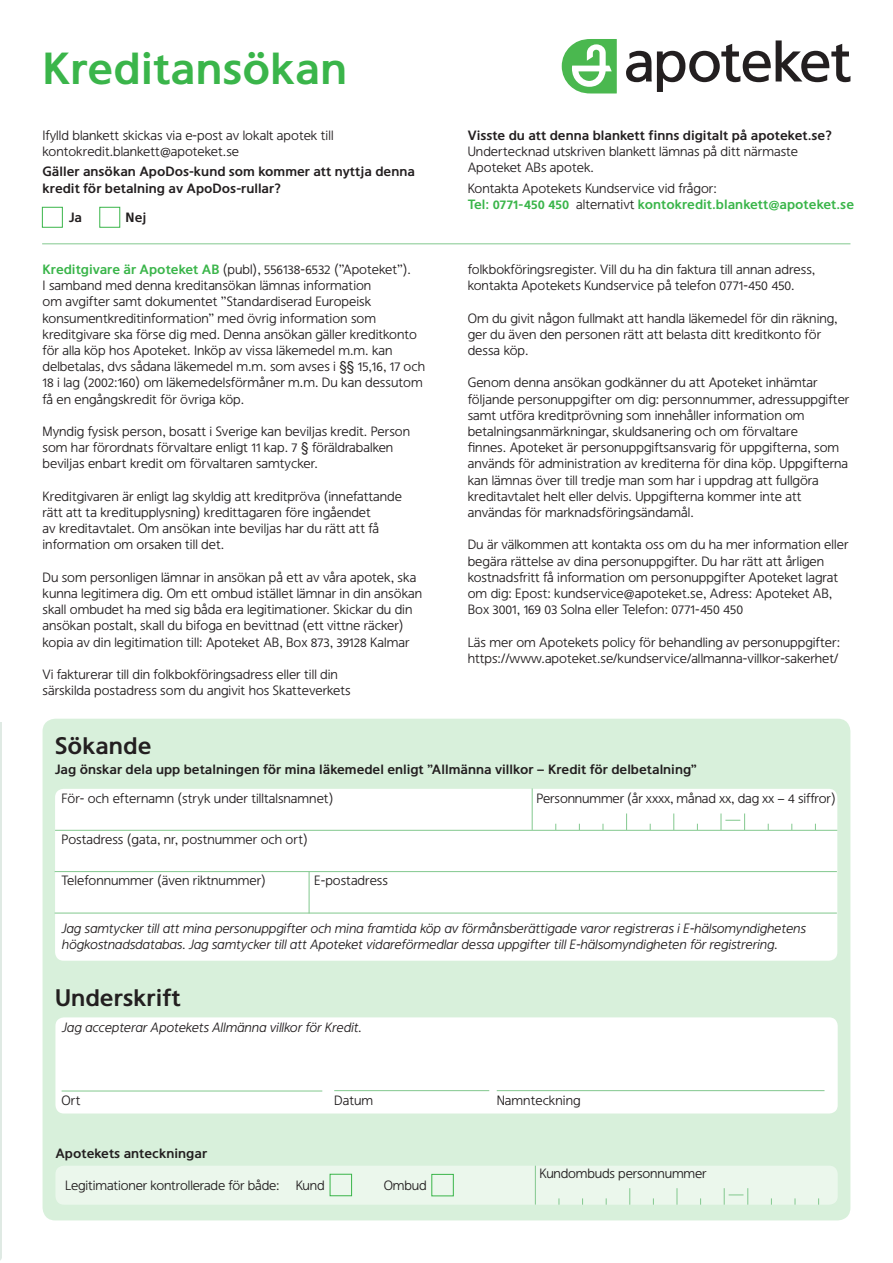
<style>
.page{position:relative;width:893px;height:1263px;background:#fff}
.page>*{position:absolute;margin:0;border:0;box-sizing:border-box;transform-origin:0 0}
.t1{font:700 45px "Apoteket Sans";color:#3ab54a}
.t2{font:700 24px "Apoteket Sans";color:#231f20}
.t3{font:13.5px/16.2px "Apoteket Sans";color:#231f20}
.t4{font:italic 13.5px/16.2px "Apoteket Sans";color:#231f20}
.t5{font:700 13.5px/16.2px "Apoteket Sans";color:#231f20}
.s1{font-weight:700;color:#3ab54a}
.s2{font-family:"Arial"}
</style>
<div class="page">
<div style="left:43px;top:719px;width:807px;height:501px;background:#d8f0db;border-radius:13px"></div>
<svg style="left:562px;top:39px;width:55px;height:54px"></svg>
<svg style="left:626px;top:40px;width:224px;height:52px"></svg>
<svg style="left:0;top:723px;width:2px;height:538px"></svg>
<div style="left:55px;top:789px;width:782px;height:172px;background:#fff;border-radius:9px"></div>
<div style="left:55px;top:1017px;width:783px;height:96px;background:#fff;border-radius:9px"></div>
<div style="left:55px;top:1166px;width:783px;height:39px;background:#ebf7ec;border-radius:9px"></div>
<div style="left:42px;top:207px;width:21px;height:21px;border:1px solid #3ab54a"></div>
<div style="left:99px;top:207px;width:21px;height:21px;border:1px solid #3ab54a"></div>
<hr style="left:42px;top:243px;width:808px;height:1px;background:#82c88e">
<hr style="left:55px;top:830px;width:782px;height:1px;background:#82c88e">
<hr style="left:55px;top:871px;width:782px;height:1px;background:#82c88e">
<hr style="left:55px;top:913px;width:782px;height:1px;background:#82c88e">
<hr style="left:62px;top:1091px;width:260px;height:1px;background:#82c88e">
<hr style="left:334px;top:1090px;width:155px;height:1px;background:#82c88e">
<hr style="left:497px;top:1090px;width:327px;height:1px;background:#82c88e">
<hr style="left:532px;top:788px;width:1px;height:42px;background:#82c88e">
<hr style="left:535px;top:1166px;width:1px;height:38px;background:#82c88e">
<hr style="left:309px;top:872px;width:1px;height:41px;background:#82c88e">
<svg style="left:673px;top:813px;width:1px;height:17px"></svg>
<svg style="left:677px;top:1188px;width:1px;height:17px"></svg>
<svg style="left:626px;top:813px;width:1px;height:17px"></svg>
<svg style="left:629px;top:1188px;width:1px;height:17px"></svg>
<svg style="left:721px;top:813px;width:24px;height:17px"></svg>
<svg style="left:724px;top:1188px;width:24px;height:17px"></svg>
<div style="left:330px;top:1174px;width:22px;height:22px;border:1px solid #3ab54a"></div>
<div style="left:432px;top:1174px;width:22px;height:22px;border:1px solid #3ab54a"></div>
<h1 class="t1" style="left:43px;top:41px;width:306px">Kreditansökan</h1>
<p class="t3" style="left:43px;top:127px;width:293px">Ifylld blankett skickas via e-post av lokalt apotek till kontokredit.blankett@apoteket.se</p>
<p class="t5" style="left:43px;top:164px;width:374px">Gäller ansökan ApoDos-kund som kommer att nyttja denna kredit för betalning av ApoDos-rullar?</p>
<p class="t5" style="left:69px;top:210px;width:15px">Ja</p>
<p class="t5" style="left:126px;top:210px;width:22px">Nej</p>
<p class="t3" style="left:43px;top:261px;width:384px"><span class="s1">Kreditgivare är Apoteket AB</span> (publ), 556138-6532 (”Apoteket”).<br>I samband med denna kreditansökan lämnas information<br>om avgifter samt dokumentet ”Standardiserad Europeisk konsumentkreditinformation” med övrig information som kreditgivare ska förse dig med. Denna ansökan gäller kreditkonto för alla köp hos Apoteket. Inköp av vissa läkemedel m.m. kan delbetalas, dvs sådana läkemedel m.m. som avses i <span class="s2">§§</span> 15,16, 17 och 18 i lag (2002:160) om läkemedelsförmåner m.m. Du kan dessutom få en engångskredit för övriga köp.</p>
<p class="t3" style="left:43px;top:423px;width:369px">Myndig fysisk person, bosatt i Sverige kan beviljas kredit. Person som har förordnats förvaltare enligt 11 kap. 7 <span class="s2">§</span> föräldrabalken beviljas enbart kredit om förvaltaren samtycker.</p>
<p class="t3" style="left:43px;top:488px;width:361px">Kreditgivaren är enligt lag skyldig att kreditpröva (innefattande rätt att ta kreditupplysning) kredittagaren före ingåendet<br>av kreditavtalet. Om ansökan inte beviljas har du rätt att få information om orsaken till det.</p>
<p class="t3" style="left:43px;top:569px;width:381px">Du som personligen lämnar in ansökan på ett av våra apotek, ska kunna legitimera dig. Om ett ombud istället lämnar in din ansökan skall ombudet ha med sig båda era legitimationer. Skickar du din ansökan postalt, skall du bifoga en bevittnad (ett vittne räcker) kopia av din legitimation till: Apoteket AB, Box 873, 39128 Kalmar</p>
<p class="t3" style="left:43px;top:666px;width:310px">Vi fakturerar till din folkbokföringsadress eller till din särskilda postadress som du angivit hos Skatteverkets</p>
<p class="t5" style="left:468px;top:127px;width:366px">Visste du att denna blankett finns digitalt på apoteket.se?</p>
<p class="t3" style="left:468px;top:143px;width:332px">Undertecknad utskriven blankett lämnas på ditt närmaste<br>Apoteket ABs apotek.</p>
<p class="t3" style="left:468px;top:180px;width:388px">Kontakta Apotekets Kundservice vid frågor:<br><span class="s1">Tel: 0771-450 450</span> alternativt <span class="s1">kontokredit.blankett@apoteket.se</span></p>
<p class="t3" style="left:468px;top:261px;width:349px">folkbokföringsregister. Vill du ha din faktura till annan adress, kontakta Apotekets Kundservice på telefon 0771-450 450.</p>
<p class="t3" style="left:468px;top:310px;width:371px">Om du givit någon fullmakt att handla läkemedel för din räkning, ger du även den personen rätt att belasta ditt kreditkonto för dessa köp.</p>
<p class="t3" style="left:468px;top:375px;width:383px">Genom denna ansökan godkänner du att Apoteket inhämtar följande personuppgifter om dig: personnummer, adressuppgifter samt utföra kreditprövning som innehåller information om betalningsanmärkningar, skuldsanering och om förvaltare<br>finnes. Apoteket är personuppgiftsansvarig för uppgifterna, som används för administration av krediterna för dina köp. Uppgifterna kan lämnas över till tredje man som har i uppdrag att fullgöra kreditavtalet helt eller delvis. Uppgifterna kommer inte att användas för marknadsföringsändamål.</p>
<p class="t3" style="left:468px;top:537px;width:382px">Du är välkommen att kontakta oss om du ha mer information eller begära rättelse av dina personuppgifter. Du har rätt att årligen kostnadsfritt få information om personuppgifter Apoteket lagrat om dig: Epost: kundservice@apoteket.se, Adress: Apoteket AB, Box 3001, 169 03 Solna eller Telefon: 0771-450 450</p>
<p class="t3" style="left:468px;top:634px;width:374px">Läs mer om Apotekets policy för behandling av personuppgifter: https://www.apoteket.se/kundservice/allmanna-villkor-sakerhet/</p>
<h2 class="t2" style="left:55px;top:731px;width:98px">Sökande</h2>
<p class="t5" style="left:55px;top:762px;width:643px">Jag önskar dela upp betalningen för mina läkemedel enligt ”Allmänna villkor – Kredit för delbetalning”</p>
<p class="t3" style="left:62px;top:790px;width:273px">För- och efternamn (stryk under tilltalsnamnet)</p>
<p class="t3" style="left:536px;top:790px;width:301px">Personnummer (år xxxx, månad xx, dag xx – 4 siffror)</p>
<p class="t3" style="left:62px;top:831px;width:248px">Postadress (gata, nr, postnummer och ort)</p>
<p class="t3" style="left:62px;top:872px;width:206px">Telefonnummer (även riktnummer)</p>
<p class="t3" style="left:314px;top:872px;width:75px">E-postadress</p>
<p class="t4" style="left:62px;top:920px;width:745px">Jag samtycker till att mina personuppgifter och mina framtida köp av förmånsberättigade varor registreras i E-hälsomyndighetens högkostnadsdatabas. Jag samtycker till att Apoteket vidareförmedlar dessa uppgifter till E-hälsomyndigheten för registrering.</p>
<h2 class="t2" style="left:55px;top:983px;width:127px">Underskrift</h2>
<p class="t4" style="left:62px;top:1019px;width:301px">Jag accepterar Apotekets Allmänna villkor för Kredit.</p>
<p class="t3" style="left:62px;top:1092px;width:21px">Ort</p>
<p class="t3" style="left:334px;top:1092px;width:40px">Datum</p>
<p class="t3" style="left:497px;top:1092px;width:85px">Namnteckning</p>
<p class="t5" style="left:55px;top:1145px;width:153px">Apotekets anteckningar</p>
<p class="t3" style="left:65px;top:1177px;width:261px">Legitimationer kontrollerade för både: Kund</p>
<p class="t3" style="left:384px;top:1177px;width:44px">Ombud</p>
<p class="t3" style="left:540px;top:1165px;width:169px">Kundombuds personnummer</p>
</div>
